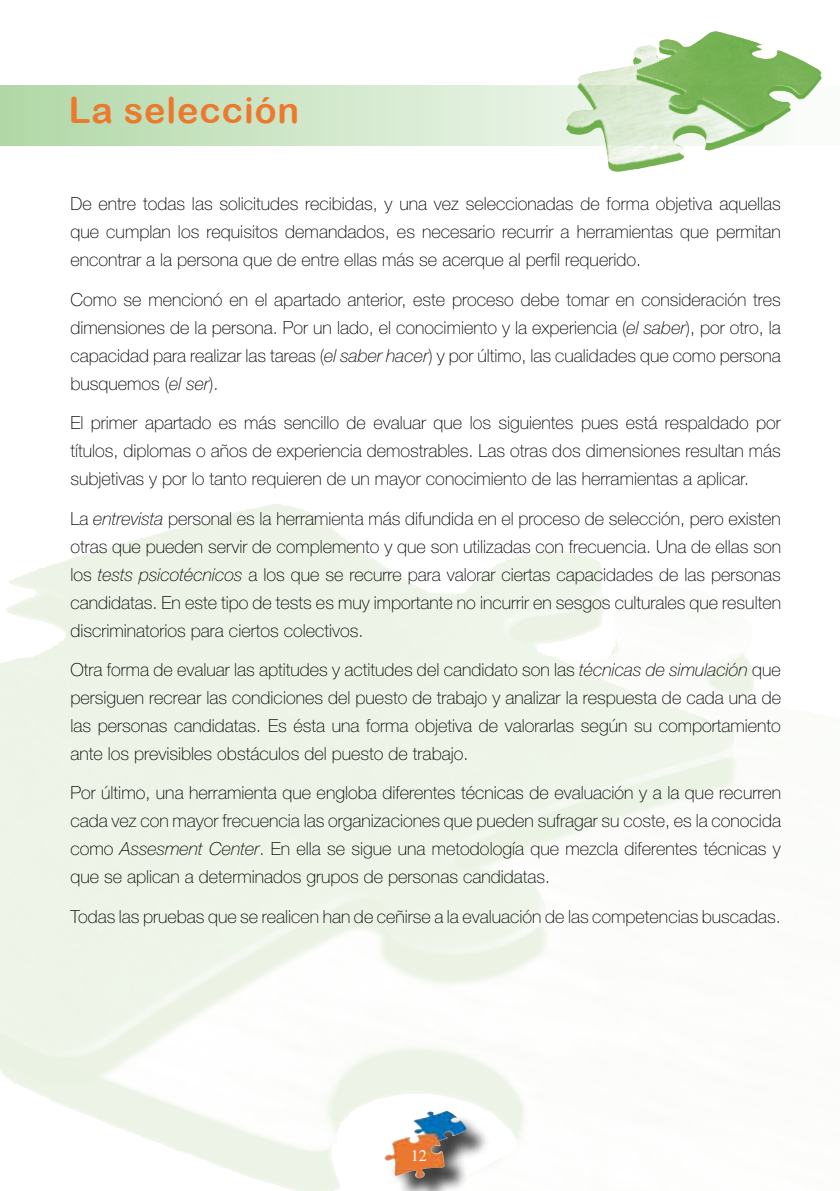
<style>
.page{position:relative;width:840px;height:1191px;background:#fff}
.page>*{position:absolute;margin:0;border:0;box-sizing:border-box;transform-origin:0 0}
.t1{font:36px "Arial Rounded MT Bold";letter-spacing:.025em;color:#ec792e}
.t2{font:100 18px/28px "Helvetica Neue";color:#000;text-align:justify}
.t3{font:16px "Times";color:#fff}
.s1{font-style:italic}
</style>
<div class="page">
<div style="left:388px;top:1114px;width:102px;height:77px;background:#000;opacity:.75"></div>
<img style="left:413px;top:1111px;width:32px;height:16px">
<img style="left:633px;top:31px;width:82px;height:34px">
<svg style="left:0;top:85px;width:817px;height:61px"></svg>
<h1 class="t1" style="left:69px;top:89px;width:232px">La selección</h1>
<p class="t2" style="left:70px;top:190px;width:711px">De entre todas las solicitudes recibidas, y una vez seleccionadas de forma objetiva aquellas que cumplan los requisitos demandados, es necesario recurrir a herramientas que permitan encontrar a la persona que de entre ellas más se acerque al perfil requerido.</p>
<p class="t2" style="left:70px;top:285px;width:711px">Como se mencionó en el apartado anterior, este proceso debe tomar en consideración tres dimensiones de la persona. Por un lado, el conocimiento y la experiencia (<span class="s1">el saber</span>), por otro, la capacidad para realizar las tareas (<span class="s1">el saber hacer</span>) y por último, las cualidades que como persona busquemos (<span class="s1">el ser</span>).</p>
<p class="t2" style="left:70px;top:409px;width:711px">El primer apartado es más sencillo de evaluar que los siguientes pues está respaldado por títulos, diplomas o años de experiencia demostrables. Las otras dos dimensiones resultan más subjetivas y por lo tanto requieren de un mayor conocimiento de las herramientas a aplicar.</p>
<p class="t2" style="left:70px;top:504px;width:711px">La <span class="s1">entrevista</span> personal es la herramienta más difundida en el proceso de selección, pero existen otras que pueden servir de complemento y que son utilizadas con frecuencia. Una de ellas son los <span class="s1">tests psicotécnicos</span> a los que se recurre para valorar ciertas capacidades de las personas candidatas. En este tipo de tests es muy importante no incurrir en sesgos culturales que resulten discriminatorios para ciertos colectivos.</p>
<p class="t2" style="left:70px;top:655px;width:711px">Otra forma de evaluar las aptitudes y actitudes del candidato son las <span class="s1">técnicas de simulación</span> que persiguen recrear las condiciones del puesto de trabajo y analizar la respuesta de cada una de las personas candidatas. Es ésta una forma objetiva de valorarlas según su comportamiento ante los previsibles obstáculos del puesto de trabajo.</p>
<p class="t2" style="left:70px;top:779px;width:711px">Por último, una herramienta que engloba diferentes técnicas de evaluación y a la que recurren cada vez con mayor frecuencia las organizaciones que pueden sufragar su coste, es la conocida como <span class="s1">Assesment Center</span>. En ella se sigue una metodología que mezcla diferentes técnicas y que se aplican a determinados grupos de personas candidatas.</p>
<p class="t2" style="left:70px;top:902px;width:711px">Todas las pruebas que se realicen han de ceñirse a la evaluación de las competencias buscadas.</p>
<p class="t3" style="left:410px;top:1145px;width:17px">12</p>
</div>
